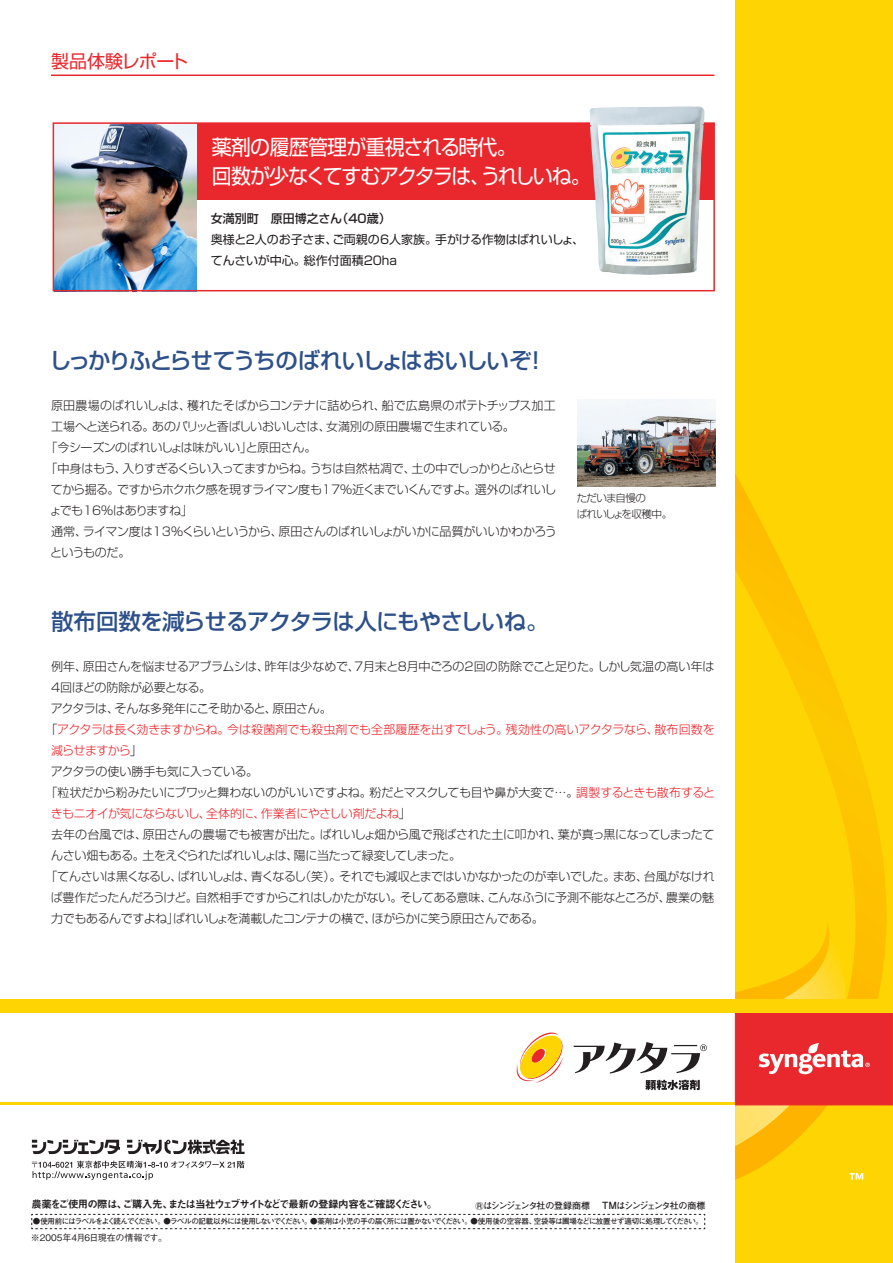
<style>
.page{position:relative;width:893px;height:1263px;background:#fff}
.page>*{position:absolute;margin:0;border:0;box-sizing:border-box;transform-origin:0 0}
.t1{font:500 22.5px "Shin Go Pro";letter-spacing:-.08em;color:#2d5089}
.t2{font:500 22.5px "Shin Go Pro";letter-spacing:-.045em;color:#2d5089}
.t3{font:21px "Shin Go Pro";letter-spacing:-.075em;color:#fff;scale:.95 1}
.t4{font:21px "Shin Go Pro";letter-spacing:-.05em;color:#fff;scale:.95 1}
.t5{font:18px "Shin Go Pro";letter-spacing:-.02em;color:#e9282d}
.t6{font:300 12px/21px "Shin Go Pro";letter-spacing:-.025em;color:#231f20}
.t7{font:300 12px/21px "Shin Go Pro";letter-spacing:-.02em;color:#ee1d23}
.t8{font:12px/21px "Shin Go Pro";letter-spacing:-.005em;color:#231f20}
.t9{font:500 12px "Shin Go Pro";color:#231f20}
.t10{font:10.5px "Midashi Go Pro MB31";letter-spacing:-.105em;color:#231f20}
.t11{font:300 10.5px "Shin Go Pro";letter-spacing:-.07em;color:#231f20}
.t12{font:700 9px "Futo Go B101 Pro";letter-spacing:-.135em;color:#231f20}
.t13{font:500 9px "Gothic BBB Pro";letter-spacing:-.03em;color:#231f20}
.t14{font:700 7.5px "Futo Go B101 Pro";letter-spacing:-.085em;color:#231f20}
.s1{color:#231f20}
.s2{color:#ee1d23}
.s3{font-size:10.8px}
.s4{font-size:9.9px}
</style>
<div class="page">
<hr style="left:0;top:1102px;width:893px;height:3px;background:#fed503">
<div style="left:735px;top:0;width:158px;height:1263px;background:#fed503"></div>
<svg style="left:735px;top:474px;width:152px;height:706px"></svg>
<svg style="left:849px;top:1173px;width:14px;height:6px"></svg>
<svg style="left:32px;top:1140px;width:88px;height:14px"></svg>
<svg style="left:127px;top:1140px;width:118px;height:14px"></svg>
<svg style="left:32px;top:1161px;width:212px;height:19px"></svg>
<svg style="left:645px;top:1080px;width:55px;height:10px"></svg>
<svg style="left:574px;top:1042px;width:133px;height:32px"></svg>
<svg style="left:516px;top:1032px;width:47px;height:51px"></svg>
<div style="left:735px;top:1000px;width:158px;height:105px;background:#e9282d"></div>
<svg style="left:735px;top:936px;width:135px;height:210px"></svg>
<div style="left:0;top:1000px;width:893px;height:13px;background:#fed503"></div>
<svg style="left:31px;top:1214px;width:674px;height:15px"></svg>
<hr style="left:51px;top:75px;width:663px;height:1px;background:#e9282d">
<div style="left:53px;top:123px;width:661px;height:77px;background:#e9282d"></div>
<img style="left:56px;top:125px;width:140px;height:163px">
<div style="left:53px;top:122px;width:662px;height:169px;border:2px solid #e9282d"></div>
<img style="left:577px;top:400px;width:139px;height:87px">
<img style="left:590px;top:106px;width:114px;height:169px">
<p class="t5" style="left:51px;top:47px;width:139px">製品体験レポート</p>
<p class="t4" style="left:212px;top:130px;width:323px">薬剤の履歴管理が重視される時代。</p>
<p class="t3" style="left:212px;top:159px;width:401px">回数が少なくてすむアクタラは、うれしいね。</p>
<p class="t9" style="left:211px;top:209px;width:181px">女満別町　原田博之さん（40歳） </p>
<p class="t8" style="left:211px;top:228px;width:375px">奥様と2人のお子さま、ご両親の6人家族。手がける作物はばれいしょ、てんさいが中心。総作付面積20ha</p>
<p class="t1" style="left:49px;top:341px;width:499px">しっかりふとらせてうちのばれいしょはおいしいぞ！</p>
<p class="t6" style="left:51px;top:394px;width:506px">原田農場のばれいしょは、穫れたそばからコンテナに詰められ、船で広島県のポテトチップス加工工場へと送られる。あのパリッと香ばしいおいしさは、女満別の原田農場で生まれている。</p>
<p class="t6" style="left:45px;top:436px;width:272px">「今シーズンのばれいしょは味がいい」と原田さん。</p>
<p class="t6" style="left:49px;top:457px;width:509px;text-align:justify;text-indent:-4px">「中身はもう、入りすぎるくらい入ってますからね。うちは自然枯凋で、土の中でしっかりとふとらせてから掘る。ですからホクホク感を現すライマン度も17%近くまでいくんですよ。選外のばれいしょでも16%はありますね」</p>
<p class="t6" style="left:50px;top:520px;width:508px">通常、ライマン度は13%くらいというから、原田さんのばれいしょがいかに品質がいいかわかろうというものだ。</p>
<p class="t11" style="left:577px;top:489px;width:71px">ただいま自慢の</p>
<p class="t11" style="left:577px;top:506px;width:97px">ばれいしょを収穫中。</p>
<p class="t2" style="left:51px;top:602px;width:499px">散布回数を減らせるアクタラは人にもやさしいね。</p>
<p class="t6" style="left:51px;top:655px;width:665px">例年、原田さんを悩ませるアブラムシは、昨年は少なめで、7月末と8月中ごろの2回の防除でこと足りた。しかし気温の高い年は<br>4回ほどの防除が必要となる。</p>
<p class="t6" style="left:51px;top:697px;width:283px">アクタラは、そんな多発年にこそ助かると、原田さん。</p>
<p class="t7" style="left:51px;top:718px;width:665px;text-indent:-6px"><span class="s1">「</span>アクタラは長く効きますからね。今は殺菌剤でも殺虫剤でも全部履歴を出すでしょう。残効性の高いアクタラなら、散布回数を減らせますから<span class="s1">」</span></p>
<p class="t6" style="left:51px;top:760px;width:209px">アクタラの使い勝手も気に入っている。</p>
<p class="t6" style="left:51px;top:781px;width:666px;text-indent:-5px">「粒状だから粉みたいにブワッと舞わないのがいいですよね。粉だとマスクしても目や鼻が大変で…。<span class="s2">調製するときも散布するときもニオイが気にならないし、全体的に、作業者にやさしい剤だよね</span>」</p>
<p class="t6" style="left:51px;top:823px;width:665px">去年の台風では、原田さんの農場でも被害が出た。ばれいしょ畑から風で飛ばされた土に叩かれ、葉が真っ黒になってしまったてんさい畑もある。土をえぐられたばれいしょは、陽に当たって緑変してしまった。</p>
<p class="t6" style="left:51px;top:865px;width:665px;text-align:justify;text-indent:-5px">「てんさいは黒くなるし、ばれいしょは、青くなるし（笑）。それでも減収とまではいかなかったのが幸いでした。まあ、台風がなければ豊作だったんだろうけど。自然相手ですからこれはしかたがない。そしてある意味、こんなふうに予測不能なところが、農業の魅力でもあるんですよね」ばれいしょを満載したコンテナの横で、ほがらかに笑う原田さんである。</p>
<p class="t10" style="left:31px;top:1196px;width:407px">農薬をご使用の際は、ご購入先、または当社ウェブサイトなどで最新の登録内容をご確認ください。</p>
<p class="t12" style="left:475px;top:1198px;width:232px"><span class="s3">®</span>はシンジェンタ社の登録商標 <span class="s4">TM</span>はシンジェンタ社の商標</p>
<p class="t14" style="left:33px;top:1215px;width:671px">●使用前にはラベルをよく読んでください。●ラベルの記載以外には使用しないでください。●薬剤は小児の手の届く所には置かないでください。●使用後の空容器、空袋等は圃場などに放置せず適切に処理してください。</p>
<p class="t13" style="left:31px;top:1230px;width:138px">※2005年4月6日現在の情報です。</p>
</div>
